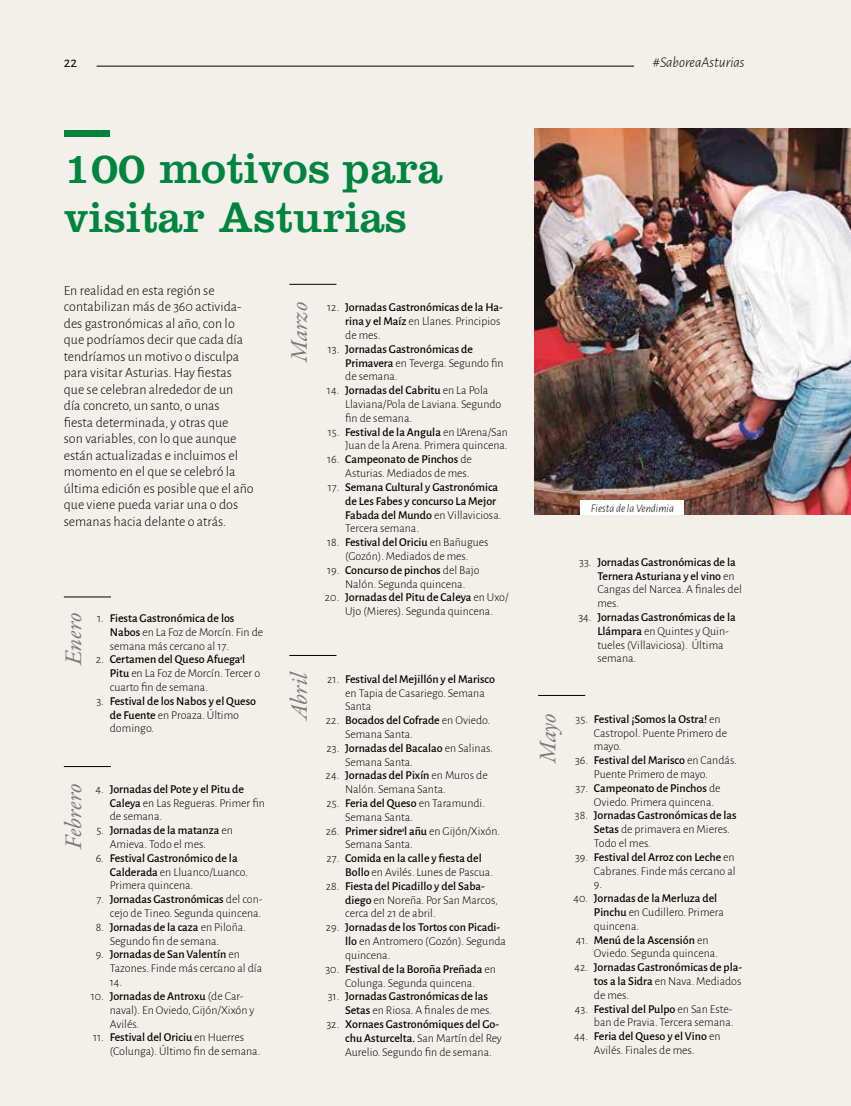
<style>
.page{position:relative;width:851px;height:1106px;background:#fff}
.page>*{position:absolute;margin:0;border:0;box-sizing:border-box;transform-origin:0 0}
.t1{font:44.55px/49.5px "Clarendon LT Std";color:#00853e}
.t2{font:italic 24px "Garamond Premr Pro";letter-spacing:-.005em;color:#7c7b7b}
.t3{font:italic 300 14.85px "Alegreya Sans";color:#000}
.t4{font:14.85px "Alegreya Sans";color:#000}
.t5{font:300 14.1px/16.5px "Alegreya Sans";color:#000}
.t6{font:300 12px/13.8px "Alegreya Sans";color:#000}
.t7{font:500 12px/13.8px "Alegreya Sans";color:#000}
.t8{font:italic 300 11.55px "Alegreya Sans";color:#000}
.s1{font-weight:500}
.s2{font-weight:300}
</style>
<div class="page">
<div style="left:0;top:0;width:850px;height:1106px;background:#f3f0eb"></div>
<img style="left:534px;top:129px;width:316px;height:385px">
<hr style="left:97px;top:66px;width:537px;height:1px;background:#000">
<div style="left:64px;top:130px;width:46px;height:7px;background:#00823c"></div>
<hr style="left:64px;top:766px;width:47px;height:1px;background:#000">
<hr style="left:64px;top:596px;width:47px;height:1px;background:#000">
<hr style="left:289px;top:284px;width:47px;height:1px;background:#000">
<hr style="left:289px;top:655px;width:47px;height:1px;background:#000">
<hr style="left:538px;top:695px;width:47px;height:1px;background:#000">
<div style="left:580px;top:500px;width:104px;height:14px;background:#fff"></div>
<p class="t4" style="left:64px;top:52px;width:15px">22</p>
<p class="t3" style="left:652px;top:52px;width:93px">#SaboreaAsturias</p>
<h1 class="t1" style="left:64px;top:143px;width:380px">100 motivos para visitar Asturias</h1>
<p class="t5" style="left:64px;top:281px;width:191px">En realidad en esta región se contabilizan más de 360 activida&shy;des gastronómicas al año, con lo que podríamos decir que cada día tendríamos un motivo o disculpa para visitar Asturias. Hay fiestas que se celebran alrededor de un<br>día concreto, un santo, o unas<br>fiesta determinada, y otras que<br>son variables, con lo que aunque están actualizadas e incluimos el momento en el que se celebró la última edición es posible que el año que viene pueda variar una o dos semanas hacia delante o atrás.</p>
<h2 class="t2" style="left:58px;top:665px;width:54px;rotate:-90deg">Enero</h2>
<p class="t6" style="left:110px;top:611px;width:155px;text-indent:-13px">1. <span class="s1">Fiesta Gastronómica de los<br>Nabos</span> en La Foz de Morcín. Fin de semana más cercano al 17.</p>
<p class="t6" style="left:110px;top:652px;width:152px;text-indent:-14px">2. <span class="s1">Certamen del Queso Afuega’l<br>Pitu</span> en La Foz de Morcín. Tercer o cuarto fin de semana.</p>
<p class="t7" style="left:110px;top:693px;width:148px;text-indent:-13px"><span class="s2">3.</span> Festival de los Nabos y el Queso de Fuente <span class="s2">en Proaza. Último domingo.</span></p>
<h2 class="t2" style="left:58px;top:849px;width:67px;rotate:-90deg">Febrero</h2>
<p class="t6" style="left:110px;top:781px;width:156px;text-indent:-14px">4. <span class="s1">Jornadas del Pote y el Pitu de<br>Caleya</span> en Las Regueras. Primer fin de semana.</p>
<p class="t6" style="left:110px;top:823px;width:125px;text-indent:-13px">5. <span class="s1">Jornadas de la matanza</span> en<br>Amieva. Todo el mes.</p>
<p class="t6" style="left:110px;top:850px;width:140px;text-indent:-14px">6. <span class="s1">Festival Gastronómico de la<br>Calderada</span> en Lluanco/Luanco.<br>Primera quincena.</p>
<p class="t6" style="left:96px;top:892px;width:168px;text-align:right">7. <span class="s1">Jornadas Gastronómicas</span> del con&shy;cejo de Tineo. Segunda quincena.</p>
<p class="t6" style="left:110px;top:919px;width:138px;text-indent:-14px">8. <span class="s1">Jornadas de la caza</span> en Piloña.<br>Segundo fin de semana.</p>
<p class="t6" style="left:110px;top:947px;width:154px;text-indent:-14px">9. <span class="s1">Jornadas de San Valentín</span> en<br>Tazones. Finde más cercano al día<br>14.</p>
<p class="t6" style="left:110px;top:988px;width:146px;text-indent:-19px">10. <span class="s1">Jornadas de Antroxu</span> (de Car&shy;naval). En Oviedo, Gijón/Xixón y<br>Avilés.</p>
<p class="t6" style="left:110px;top:1030px;width:152px;text-indent:-17px">11. <span class="s1">Festival del Oriciu</span> en Huerres (Colunga). Último fin de semana.</p>
<h2 class="t2" style="left:284px;top:362px;width:62px;rotate:-90deg">Marzo</h2>
<p class="t7" style="left:345px;top:300px;width:159px;text-indent:-18px"><span class="s2">12.</span> Jornadas Gastronómicas de la Ha&shy;rina y el Maíz <span class="s2">en Llanes. Principios de mes.</span></p>
<p class="t6" style="left:345px;top:342px;width:160px;text-indent:-17px">13. <span class="s1">Jornadas Gastronómicas de<br>Primavera</span> en Teverga. Segundo fin de semana.</p>
<p class="t6" style="left:345px;top:383px;width:158px;text-indent:-18px">14. <span class="s1">Jornadas del Cabritu</span> en La Pola<br>Llaviana/Pola de Laviana. Segundo fin de semana.</p>
<p class="t6" style="left:327px;top:424px;width:182px;text-align:right">15. <span class="s1">Festival de la Angula</span> en L’Arena/San<br>Juan de la Arena. Primera quincena.</p>
<p class="t6" style="left:327px;top:452px;width:146px;text-align:right">16. <span class="s1">Campeonato de Pinchos</span> de<br>Asturias. Mediados de mes.</p>
<p class="t7" style="left:345px;top:479px;width:158px;text-indent:-17px"><span class="s2">17.</span> Semana Cultural y Gastronómica de Les Fabes y concurso La Mejor<br>Fabada del Mundo <span class="s2">en Villaviciosa.<br>Tercera semana.</span></p>
<p class="t6" style="left:327px;top:535px;width:163px;text-align:center">18. <span class="s1">Festival del Oriciu</span> en Bañugues (Gozón). Mediados de mes.</p>
<p class="t6" style="left:327px;top:562px;width:154px;text-align:center">19. <span class="s1">Concurso de pinchos</span> del Bajo<br>Nalón. Segunda quincena.</p>
<p class="t6" style="left:325px;top:590px;width:185px;text-align:center">20. <span class="s1">Jornadas del Pitu de Caleya</span> en Uxo/<br>Ujo (Mieres). Segunda quincena.</p>
<h2 class="t2" style="left:284px;top:719px;width:50px;rotate:-90deg">Abril</h2>
<p class="t6" style="left:345px;top:671px;width:151px;text-indent:-18px">21. <span class="s1">Festival del Mejillón y el Marisco </span>en Tapia de Casariego. Semana<br>Santa</p>
<p class="t6" style="left:345px;top:713px;width:146px;text-indent:-19px">22. <span class="s1">Bocados del Cofrade</span> en Oviedo.<br>Semana Santa.</p>
<p class="t6" style="left:345px;top:740px;width:149px;text-indent:-19px">23. <span class="s1">Jornadas del Bacalao</span> en Salinas.<br>Semana Santa.</p>
<p class="t6" style="left:345px;top:768px;width:144px;text-indent:-20px">24. <span class="s1">Jornadas del Pixín</span> en Muros de<br>Nalón. Semana Santa.</p>
<p class="t6" style="left:345px;top:796px;width:141px;text-indent:-19px">25. <span class="s1">Feria del Queso</span> en Taramundi.<br>Semana Santa.</p>
<p class="t6" style="left:345px;top:823px;width:156px;text-indent:-19px">26. <span class="s1">Primer sidre’l añu</span> en Gijón/Xixón.<br>Semana Santa.</p>
<p class="t7" style="left:345px;top:850px;width:149px;text-indent:-19px"><span class="s2">27.</span> Comida en la calle y fiesta del<br>Bollo <span class="s2">en Avilés. Lunes de Pascua.</span></p>
<p class="t6" style="left:345px;top:878px;width:154px;text-indent:-19px">28. <span class="s1">Fiesta del Picadillo y del Saba&shy;diego</span> en Noreña. Por San Marcos, cerca del 21 de abril.</p>
<p class="t6" style="left:345px;top:920px;width:162px;text-indent:-19px">29. <span class="s1">Jornadas de los Tortos con Picadi&shy;llo</span> en Antromero (Gozón). Segunda quincena.</p>
<p class="t6" style="left:325px;top:961px;width:172px;text-align:center">30. <span class="s1">Festival de la Boroña Preñada</span> en<br>Colunga. Segunda quincena.</p>
<p class="t7" style="left:345px;top:988px;width:148px;text-indent:-17px"><span class="s2">31.</span> Jornadas Gastronómicas de las<br>Setas <span class="s2">en Riosa. A finales de mes.</span></p>
<p class="t6" style="left:345px;top:1016px;width:158px;text-indent:-19px">32. <span class="s1">Xornaes Gastronómiques del Go&shy;chu Asturcelta.</span> San Martín del Rey<br>Aurelio. Segundo fin de semana.</p>
<p class="t8" style="left:590px;top:500px;width:85px">Fiesta de la Vendimia</p>
<p class="t7" style="left:597px;top:554px;width:146px;text-indent:-18px"><span class="s2">33.</span> Jornadas Gastronómicas de la<br>Ternera Asturiana y el vino <span class="s2">en<br>Cangas del Narcea. A finales del mes.</span></p>
<p class="t6" style="left:597px;top:610px;width:140px;text-indent:-19px">34. <span class="s1">Jornadas Gastronómicas de la<br>Llámpara</span> en Quintes y Quin&shy;tueles (Villaviciosa). Última semana.</p>
<h2 class="t2" style="left:532px;top:763px;width:52px;rotate:-90deg">Mayo</h2>
<p class="t6" style="left:594px;top:711px;width:135px;text-indent:-18px">35. <span class="s1">Festival ¡Somos la Ostra!</span> en<br>Castropol. Puente Primero de mayo.</p>
<p class="t6" style="left:594px;top:753px;width:144px;text-indent:-19px">36. <span class="s1">Festival del Marisco</span> en Candás.<br>Puente Primero de mayo.</p>
<p class="t6" style="left:594px;top:780px;width:128px;text-indent:-18px">37. <span class="s1">Campeonato de Pinchos</span> de<br>Oviedo. Primera quincena.</p>
<p class="t6" style="left:594px;top:808px;width:144px;text-indent:-19px">38. <span class="s1">Jornadas Gastronómicas de las<br>Setas</span> de primavera en Mieres.<br>Todo el mes.</p>
<p class="t6" style="left:594px;top:849px;width:143px;text-align:justify;text-indent:-19px">39. <span class="s1">Festival del Arroz con Leche</span> en Cabranes. Finde más cercano al 9.</p>
<p class="t6" style="left:594px;top:891px;width:131px;text-indent:-21px">40. <span class="s1">Jornadas de la Merluza del<br>Pinchu</span> en Cudillero. Primera quincena.</p>
<p class="t6" style="left:594px;top:932px;width:125px;text-indent:-18px">41. <span class="s1">Menú de la Ascensión</span> en<br>Oviedo. Segunda quincena.</p>
<p class="t7" style="left:594px;top:959px;width:150px;text-align:justify;text-indent:-20px"><span class="s2">42.</span> Jornadas Gastronómicas de pla&shy;tos a la Sidra <span class="s2">en Nava. Mediados de mes.</span></p>
<p class="t6" style="left:575px;top:1001px;width:160px;text-align:right">43. <span class="s1">Festival del Pulpo</span> en San Este&shy;ban de Pravia. Tercera semana.</p>
<p class="t6" style="left:574px;top:1029px;width:148px;text-align:center">44. <span class="s1">Feria del Queso y el Vino</span> en<br>Avilés. Finales de mes.</p>
</div>
